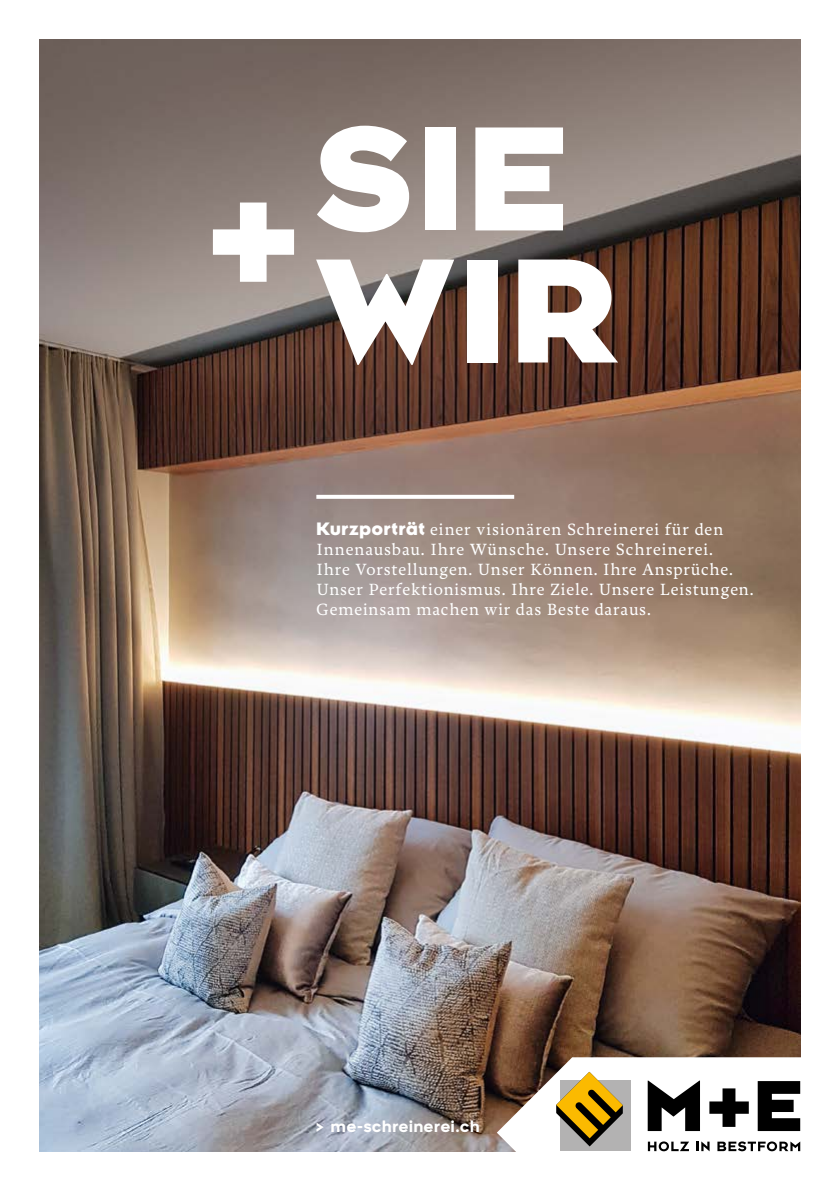
<style>
.page{position:relative;width:840px;height:1191px;background:#fff}
.page>*{position:absolute;margin:0;border:0;box-sizing:border-box;transform-origin:0 0}
.t1{font:900 140px/132px "Bonn BF";letter-spacing:.05em;color:#fff}
.t2{font:500 17px/20px "Freya";letter-spacing:.05em;color:#fff}
.t3{font:700 15px "Bonn BF";letter-spacing:.05em;color:#fff}
.s1{font-family:"Bonn BF";font-weight:900}
</style>
<div class="page">
<img style="left:40px;top:40px;width:759px;height:1111px">
<svg style="left:496px;top:1057px;width:305px;height:95px"></svg>
<svg style="left:316px;top:495px;width:198px;height:4px"></svg>
<div style="left:560px;top:1080px;width:71px;height:71px;background:#b3b2b2"></div>
<svg style="left:647px;top:1080px;width:52px;height:51px"></svg>
<svg style="left:709px;top:1088px;width:39px;height:38px"></svg>
<svg style="left:757px;top:1081px;width:42px;height:50px"></svg>
<svg style="left:647px;top:1141px;width:41px;height:10px"></svg>
<svg style="left:696px;top:1141px;width:13px;height:10px"></svg>
<svg style="left:717px;top:1141px;width:82px;height:10px"></svg>
<svg style="left:556px;top:1071px;width:66px;height:75px"></svg>
<h1 class="t1" style="left:207px;top:174px;width:93px">+</h1>
<h1 class="t1" style="left:316px;top:114px;width:302px">SIE<br>WIR</h1>
<p class="t2" style="left:316px;top:520px;width:438px"><span class="s1">Kurzporträt</span> einer visionären Schreinerei für den Innenausbau. Ihre Wünsche. Unsere Schreinerei.<br>Ihre Vorstellungen. Unser Können. Ihre Ansprüche.<br>Unser Perfektionismus. Ihre Ziele. Unsere Leistungen.<br>Gemeinsam machen wir das Beste daraus.</p>
<p class="t3" style="left:315px;top:1116px;width:165px">&gt; me-schreinerei.ch</p>
</div>
